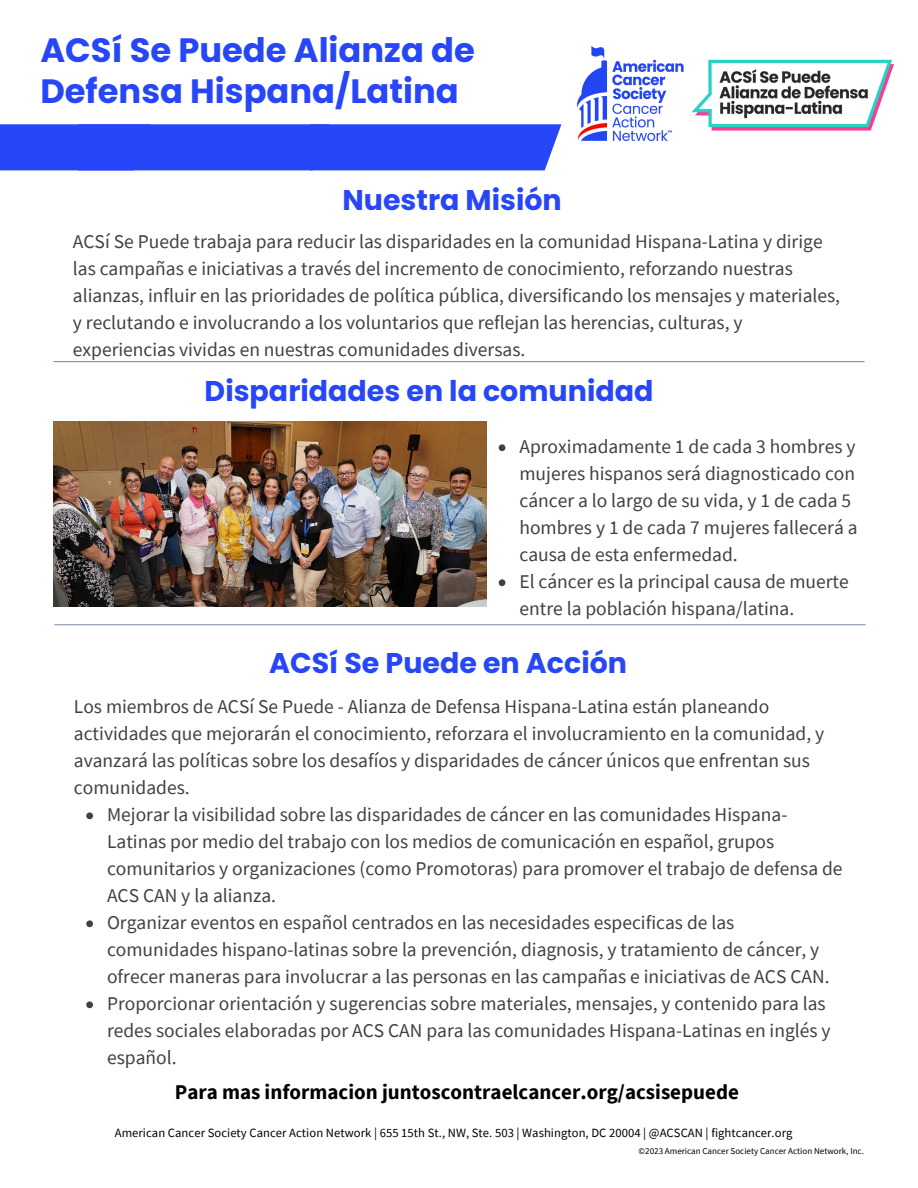
<style>
.page{position:relative;width:918px;height:1188px;background:#fff}
.page>*{position:absolute;margin:0;border:0;box-sizing:border-box;transform-origin:0 0}
.t1{font:700 33.75px/40.5px "Poppins";color:#2746f8}
.t2{font:700 28.5px "Poppins";color:#2746f8}
.t3{font:700 21px "Source Sans Pro";color:#000}
.t4{font:19.5px/27px "Source Sans Pro";color:#414042}
.t5{font:12.6px "Source Sans Pro";letter-spacing:.005em;color:#000}
.t6{font:9px "Source Sans Pro";color:#000}
</style>
<div class="page">
<div style="left:0;top:124px;width:561px;height:46px;background:#2746f8"></div>
<hr style="left:54px;top:361px;width:810px;height:1px;background:#012169">
<hr style="left:55px;top:624px;width:810px;height:1px;background:#012169">
<svg style="left:499px;top:444px;width:6px;height:7px"></svg>
<svg style="left:499px;top:579px;width:6px;height:7px"></svg>
<img style="left:53px;top:422px;width:433px;height:184px">
<img style="left:578px;top:47px;width:316px;height:93px">
<svg style="left:86px;top:812px;width:7px;height:7px"></svg>
<svg style="left:86px;top:920px;width:7px;height:7px"></svg>
<svg style="left:86px;top:1001px;width:7px;height:7px"></svg>
<h2 class="t1" style="left:40px;top:30px;width:436px">ACSí Se Puede Alianza de<br>Defensa Hispana/Latina</h2>
<p class="t2" style="left:342px;top:180px;width:221px">Nuestra Misión</p>
<p class="t4" style="left:73px;top:228px;width:769px">ACSí Se Puede trabaja para reducir las disparidades en la comunidad Hispana-Latina y dirige las campañas e iniciativas a través del incremento de conocimiento, reforzando nuestras alianzas, influir en las prioridades de política pública, diversificando los mensajes y materiales, y reclutando e involucrando a los voluntarios que reflejan las herencias, culturas, y experiencias vividas en nuestras comunidades diversas.</p>
<h1 class="t2" style="left:205px;top:371px;width:450px">Disparidades en la comunidad</h1>
<p class="t4" style="left:519px;top:433px;width:340px">Aproximadamente 1 de cada 3 hombres y mujeres hispanos será diagnosticado con cáncer a lo largo de su vida, y 1 de cada 5 hombres y 1 de cada 7 mujeres fallecerá a causa de esta enfermedad.</p>
<p class="t4" style="left:519px;top:568px;width:331px">El cáncer es la principal causa de muerte entre la población hispana/latina.</p>
<p class="t2" style="left:269px;top:643px;width:360px">ACSí Se Puede en Acción</p>
<h2 class="t4" style="left:74px;top:693px;width:752px">Los miembros de ACSí Se Puede - Alianza de Defensa Hispana-Latina están planeando actividades que mejorarán el conocimiento, reforzara el involucramiento en la comunidad, y avanzará las políticas sobre los desafíos y disparidades de cáncer únicos que enfrentan sus comunidades.</h2>
<h4 class="t4" style="left:107px;top:801px;width:737px">Mejorar la visibilidad sobre las disparidades de cáncer en las comunidades Hispana-Latinas por medio del trabajo con los medios de comunicación en español, grupos comunitarios y organizaciones (como Promotoras) para promover el trabajo de defensa de ACS CAN y la alianza.</h4>
<p class="t4" style="left:107px;top:909px;width:724px">Organizar eventos en español centrados en las necesidades especificas de las comunidades hispano-latinas sobre la prevención, diagnosis, y tratamiento de cáncer, y ofrecer maneras para involucrar a las personas en las campañas e iniciativas de ACS CAN.</p>
<p class="t4" style="left:107px;top:990px;width:725px">Proporcionar orientación y sugerencias sobre materiales, mensajes, y contenido para las redes sociales elaboradas por ACS CAN para las comunidades Hispana-Latinas en inglés y español.</p>
<p class="t3" style="left:175px;top:1078px;width:566px">Para mas informacion juntoscontraelcancer.org/acsisepuede</p>
<h2 class="t5" style="left:115px;top:1124px;width:679px">American Cancer Society Cancer Action Network | 655 15th St., NW, Ste. 503 | Washington, DC 20004 | @ACSCAN | fightcancer.org</h2>
<h4 class="t6" style="left:639px;top:1145px;width:227px">©2023 American Cancer Society Cancer Action Network, Inc.</h4>
</div>
